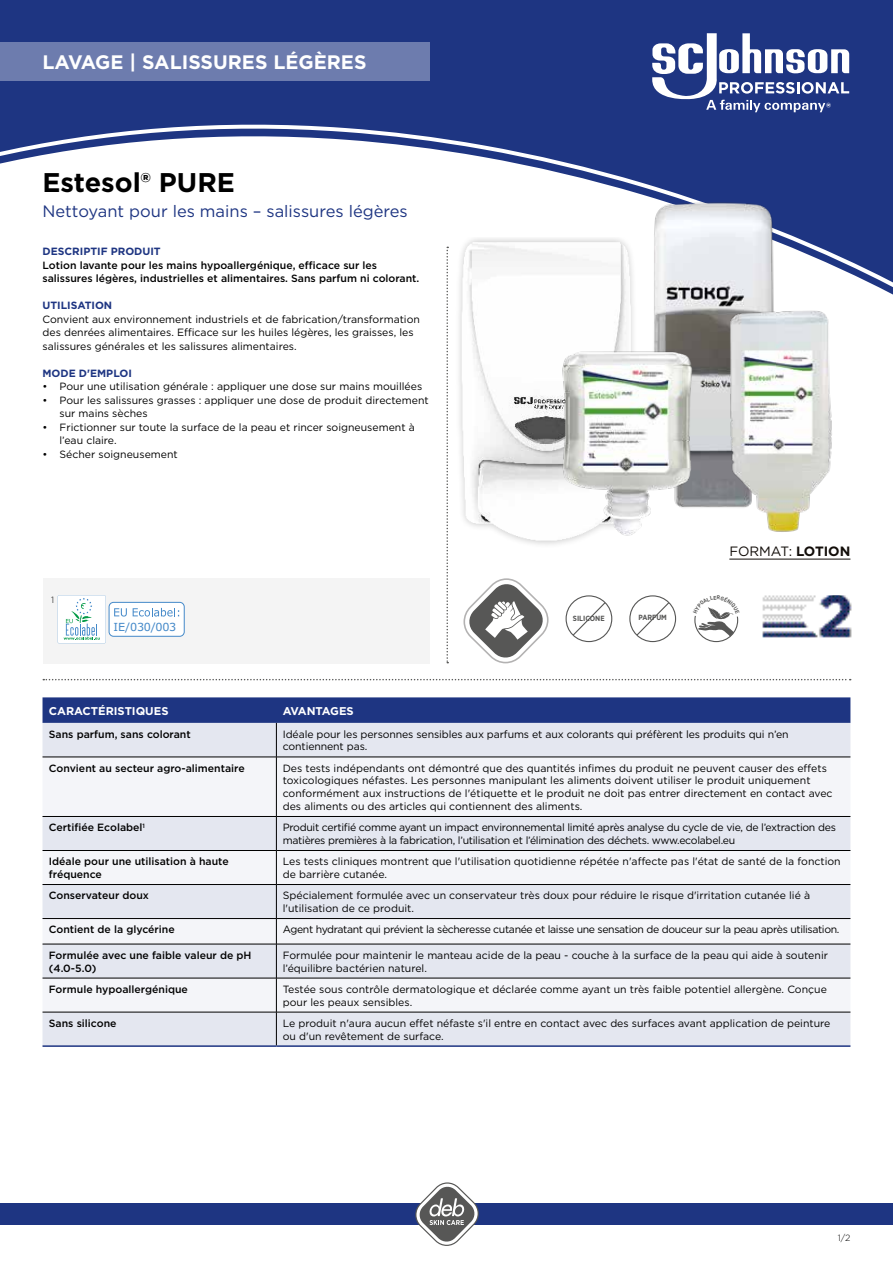
<style>
.page{position:relative;width:893px;height:1263px;background:#fff}
.page>*{position:absolute;margin:0;border:0;box-sizing:border-box;transform-origin:0 0}
.t1{font:700 27px "Gotham";color:#000}
.t2{font:700 19.5px "Gotham";color:#fff}
.t3{font:16.5px "Gotham";color:#1e3582}
.t4{font:13.5px "Gotham";color:#120d09}
.t5{font:700 11.25px "Gotham";color:#fff}
.t6{font:700 11.25px "Gotham";letter-spacing:-.025em;color:#fff}
.t7{font:11.1px "Verdana";letter-spacing:-.025em;color:#4489c9}
.t8{font:10.5px/12.8px "Gotham";color:#000}
.t9{font:500 10.5px/12.8px "Gotham";color:#000}
.t10{font:10.5px/12.8px "Gotham";letter-spacing:-.025em;color:#000}
.t11{font:10.5px "Gotham";letter-spacing:-.035em;color:#000}
.t12{font:700 10.5px "Gotham";color:#1e3582}
.t13{font:300 9px "Gotham";color:#000}
.t14{font:700 7.5px "Gotham Narrow";color:#575756}
.s1{font-weight:700}
</style>
<div class="page">
<div style="left:0;top:0;width:893px;height:295px;background:#1e3582"></div>
<svg style="left:0;top:119px;width:893px;height:175px"></svg>
<div style="left:0;top:1203px;width:893px;height:22px;background:#1e3582"></div>
<svg style="left:415px;top:1182px;width:64px;height:64px"></svg>
<div style="left:0;top:43px;width:429px;height:38px;background:#6d7cae"></div>
<svg style="left:652px;top:33px;width:197px;height:79px"></svg>
<img style="left:616px;top:196px;width:190px;height:312px">
<div style="left:43px;top:578px;width:386px;height:85px;background:#f4f4f4"></div>
<svg style="left:446px;top:247px;width:2px;height:416px"></svg>
<svg style="left:43px;top:679px;width:808px;height:1px"></svg>
<hr style="left:729px;top:559px;width:121px;height:1px;background:#120d09">
<svg style="left:43px;top:697px;width:807px;height:26px;background:#223984"></svg>
<div style="left:43px;top:723px;width:807px;height:322px;background:#e4e7f0"></div>
<svg style="left:43px;top:758px;width:807px;height:254px;fill:#f4f5f9"></svg>
<hr style="left:43px;top:1045px;width:233px;height:2px;background:#1e3582">
<hr style="left:276px;top:1045px;width:574px;height:2px;background:#1e3582">
<hr style="left:276px;top:723px;width:1px;height:34px;background:#000">
<hr style="left:43px;top:757px;width:233px;height:1px;background:#000">
<hr style="left:276px;top:757px;width:574px;height:1px;background:#000">
<hr style="left:276px;top:757px;width:1px;height:59px;background:#000">
<hr style="left:43px;top:816px;width:233px;height:1px;background:#000">
<hr style="left:276px;top:816px;width:574px;height:1px;background:#000">
<hr style="left:276px;top:817px;width:1px;height:33px;background:#000">
<hr style="left:43px;top:850px;width:233px;height:1px;background:#000">
<hr style="left:276px;top:850px;width:574px;height:1px;background:#000">
<hr style="left:276px;top:851px;width:1px;height:33px;background:#000">
<hr style="left:43px;top:884px;width:233px;height:1px;background:#000">
<hr style="left:276px;top:884px;width:574px;height:1px;background:#000">
<hr style="left:276px;top:885px;width:1px;height:33px;background:#000">
<hr style="left:43px;top:918px;width:233px;height:1px;background:#000">
<hr style="left:276px;top:918px;width:574px;height:1px;background:#000">
<svg style="left:276px;top:919px;width:1px;height:25px"></svg>
<hr style="left:43px;top:944px;width:233px;height:1px;background:#000">
<hr style="left:276px;top:944px;width:574px;height:1px;background:#000">
<hr style="left:276px;top:944px;width:1px;height:34px;background:#000">
<hr style="left:43px;top:978px;width:233px;height:1px;background:#000">
<hr style="left:276px;top:978px;width:574px;height:1px;background:#000">
<hr style="left:276px;top:978px;width:1px;height:34px;background:#000">
<hr style="left:43px;top:1012px;width:233px;height:1px;background:#000">
<hr style="left:276px;top:1012px;width:574px;height:1px;background:#000">
<hr style="left:276px;top:1012px;width:1px;height:33px;background:#000">
<svg style="left:635px;top:601px;width:35px;height:36px"></svg>
<div style="left:629px;top:595px;width:47px;height:47px;border:1px solid #575756;border-radius:50%"></div>
<svg style="left:463px;top:578px;width:86px;height:85px"></svg>
<img style="left:450px;top:238px;width:191px;height:307px">
<img style="left:762px;top:595px;width:90px;height:43px">
<svg style="left:58px;top:595px;width:48px;height:48px"></svg>
<div style="left:109px;top:602px;width:75px;height:34px;background:#fff;border-radius:5px"></div>
<div style="left:109px;top:602px;width:75px;height:34px;border:1px solid #4489c9;border-radius:5px"></div>
<svg style="left:114px;top:608px;width:13px;height:8px"></svg>
<svg style="left:133px;top:608px;width:46px;height:8px"></svg>
<svg style="left:572px;top:601px;width:35px;height:36px"></svg>
<div style="left:566px;top:595px;width:46px;height:47px;border:1px solid #575756;border-radius:50%"></div>
<img style="left:544px;top:329px;width:163px;height:213px">
<img style="left:725px;top:308px;width:107px;height:224px">
<svg style="left:694px;top:607px;width:45px;height:35px"></svg>
<h2 class="t2" style="left:43px;top:49px;width:325px">LAVAGE | SALISSURES LÉGÈRES</h2>
<h1 class="t1" style="left:43px;top:164px;width:194px">Estesol® PURE</h1>
<h3 class="t3" style="left:43px;top:201px;width:367px">Nettoyant pour les mains – salissures légères</h3>
<p class="t12" style="left:43px;top:244px;width:120px">DESCRIPTIF PRODUIT</p>
<p class="t9" style="left:43px;top:258px;width:378px;line-height:13.5px">Lotion lavante pour les mains hypoallergénique, efficace sur les salissures légères, industrielles et alimentaires. Sans parfum ni colorant.</p>
<p class="t12" style="left:43px;top:298px;width:71px">UTILISATION</p>
<p class="t8" style="left:43px;top:312px;width:379px;line-height:13.5px">Convient aux environnement industriels et de fabrication/transformation des denrées alimentaires. Efficace sur les huiles légères, les graisses, les salissures générales et les salissures alimentaires.</p>
<p class="t12" style="left:43px;top:366px;width:91px">MODE D'EMPLOI</p>
<p class="t8" style="left:43px;top:380px;width:381px">• Pour une utilisation générale : appliquer une dose sur mains mouillées</p>
<p class="t8" style="left:60px;top:393px;width:371px;line-height:13.5px;text-indent:-17px">• Pour les salissures grasses : appliquer une dose de produit directement sur mains sèches</p>
<p class="t8" style="left:60px;top:420px;width:357px;line-height:13.5px;text-indent:-17px">• Frictionner sur toute la surface de la peau et rincer soigneusement à l’eau claire.</p>
<p class="t8" style="left:43px;top:447px;width:137px">• Sécher soigneusement</p>
<p class="t13" style="left:51px;top:594px;width:5px">1</p>
<p class="t7" style="left:113px;top:620px;width:64px">IE/030/003</p>
<p class="t14" style="left:573px;top:613px;width:33px">SILICONE</p>
<p class="t14" style="left:638px;top:613px;width:30px">PARFUM</p>
<p class="t4" style="left:729px;top:543px;width:123px">FORMAT: <span class="s1">LOTION</span></p>
<p class="t5" style="left:49px;top:703px;width:121px">CARACTÉRISTIQUES</p>
<p class="t6" style="left:283px;top:703px;width:73px">AVANTAGES</p>
<p class="t9" style="left:49px;top:727px;width:143px">Sans parfum, sans colorant</p>
<p class="t8" style="left:283px;top:727px;width:507px">Idéale pour les personnes sensibles aux parfums et aux colorants qui préfèrent les produits qui n’en contiennent pas.</p>
<p class="t9" style="left:49px;top:761px;width:197px">Convient au secteur agro-alimentaire</p>
<p class="t8" style="left:283px;top:761px;width:551px">Des tests indépendants ont démontré que des quantités infimes du produit ne peuvent causer des effets toxicologiques néfastes. Les personnes manipulant les aliments doivent utiliser le produit uniquement conformément aux instructions de l'étiquette et le produit ne doit pas entrer directement en contact avec des aliments ou des articles qui contiennent des aliments.</p>
<p class="t9" style="left:49px;top:821px;width:98px">Certifiée Ecolabel<sup>1</sup></p>
<p class="t10" style="left:283px;top:821px;width:555px">Produit certifié comme ayant un impact environnemental limité après analyse du cycle de vie, de l’extraction des matières premières à la fabrication, l’utilisation et l’élimination des déchets. www.ecolabel.eu</p>
<p class="t9" style="left:49px;top:855px;width:181px">Idéale pour une utilisation à haute fréquence</p>
<p class="t8" style="left:283px;top:855px;width:559px">Les tests cliniques montrent que l'utilisation quotidienne répétée n'affecte pas l'état de santé de la fonction de barrière cutanée.</p>
<p class="t9" style="left:49px;top:889px;width:102px">Conservateur doux</p>
<p class="t8" style="left:283px;top:889px;width:529px">Spécialement formulée avec un conservateur très doux pour réduire le risque d'irritation cutanée lié à l'utilisation de ce produit.</p>
<p class="t9" style="left:49px;top:923px;width:127px">Contient de la glycérine</p>
<p class="t11" style="left:283px;top:923px;width:558px">Agent hydratant qui prévient la sècheresse cutanée et laisse une sensation de douceur sur la peau après utilisation.</p>
<p class="t9" style="left:49px;top:948px;width:204px">Formulée avec une faible valeur de pH (4.0-5.0)</p>
<p class="t8" style="left:283px;top:948px;width:547px">Formulée pour maintenir le manteau acide de la peau - couche à la surface de la peau qui aide à soutenir l’équilibre bactérien naturel.</p>
<p class="t9" style="left:49px;top:982px;width:140px">Formule hypoallergénique</p>
<p class="t8" style="left:283px;top:982px;width:546px">Testée sous contrôle dermatologique et déclarée comme ayant un très faible potentiel allergène. Conçue pour les peaux sensibles.</p>
<p class="t9" style="left:49px;top:1016px;width:69px">Sans silicone</p>
<p class="t8" style="left:283px;top:1016px;width:549px">Le produit n'aura aucun effet néfaste s'il entre en contact avec des surfaces avant application de peinture ou d'un revêtement de surface.</p>
<p class="t13" style="left:838px;top:1232px;width:14px">1/2</p>
</div>
